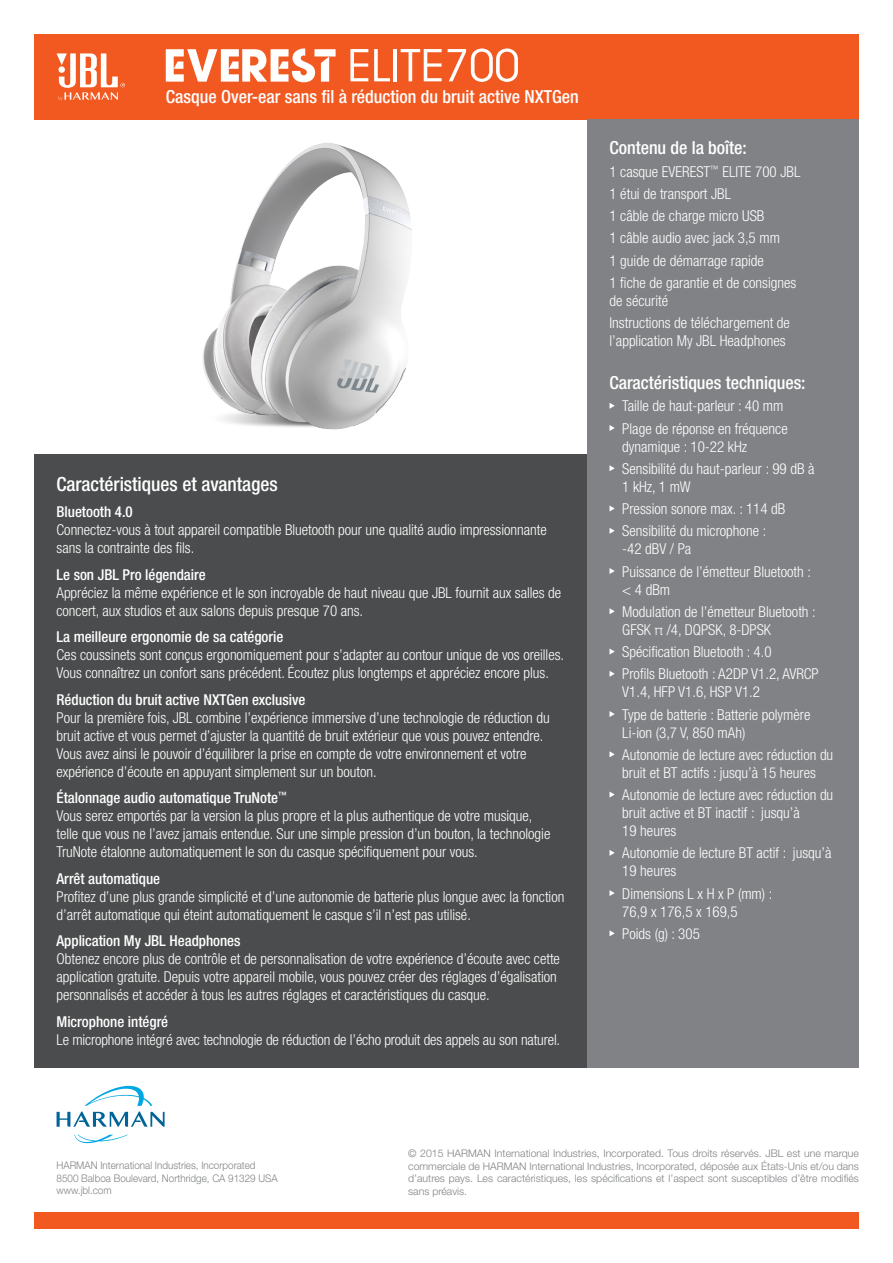
<style>
.page{position:relative;width:893px;height:1263px;background:#fff}
.page>*{position:absolute;margin:0;border:0;box-sizing:border-box;transform-origin:0 0}
.t1{font:500 condensed 19.5px "Helvetica Neue LT Pro";color:#fff}
.t2{font:500 condensed 18px "Helvetica Neue LT Pro";color:#fff}
.t3{font:300 condensed 15px/18px "Helvetica Neue LT Pro";color:#fff}
.t4{font:500 condensed 15px "Helvetica Neue LT Pro";color:#fff}
.t5{font:300 10.5px/12.6px "Helvetica Neue LT Std";color:#808285;text-align:justify}
.t6{font:300 10.5px "Helvetica Neue LT Pro";color:#808285;scale:.94 1}
</style>
<div class="page">
<img style="left:202px;top:143px;width:210px;height:287px">
<div style="left:34px;top:1213px;width:825px;height:16px;background:#f15921"></div>
<div style="left:34px;top:34px;width:825px;height:85px;background:#f15921"></div>
<svg style="left:57px;top:53px;width:68px;height:48px"></svg>
<div style="left:34px;top:454px;width:553px;height:613px;background:#4b4c4d"></div>
<div style="left:587px;top:119px;width:272px;height:948px;background:#808285"></div>
<svg style="left:609px;top:403px;width:6px;height:6px"></svg>
<svg style="left:609px;top:425px;width:6px;height:6px"></svg>
<svg style="left:609px;top:465px;width:6px;height:6px"></svg>
<svg style="left:609px;top:505px;width:6px;height:6px"></svg>
<svg style="left:609px;top:528px;width:6px;height:6px"></svg>
<svg style="left:609px;top:568px;width:6px;height:6px"></svg>
<svg style="left:609px;top:608px;width:6px;height:6px"></svg>
<svg style="left:609px;top:648px;width:6px;height:6px"></svg>
<svg style="left:609px;top:671px;width:6px;height:6px"></svg>
<svg style="left:609px;top:711px;width:6px;height:6px"></svg>
<svg style="left:609px;top:751px;width:6px;height:6px"></svg>
<svg style="left:609px;top:791px;width:6px;height:6px"></svg>
<svg style="left:609px;top:850px;width:6px;height:6px"></svg>
<svg style="left:609px;top:890px;width:6px;height:6px"></svg>
<svg style="left:609px;top:930px;width:6px;height:6px"></svg>
<svg style="left:166px;top:49px;width:170px;height:33px"></svg>
<svg style="left:350px;top:49px;width:18px;height:32px"></svg>
<svg style="left:374px;top:49px;width:16px;height:32px"></svg>
<hr style="left:393px;top:49px;width:4px;height:32px;background:#fff">
<svg style="left:401px;top:49px;width:41px;height:32px"></svg>
<svg style="left:448px;top:48px;width:70px;height:34px"></svg>
<svg style="left:74px;top:1135px;width:54px;height:8px"></svg>
<svg style="left:57px;top:1085px;width:108px;height:42px"></svg>
<p class="t2" style="left:166px;top:86px;width:415px">Casque Over-ear sans fil à réduction du bruit active NXTGen</p>
<p class="t1" style="left:57px;top:472px;width:223px">Caractéristiques et avantages</p>
<p class="t4" style="left:57px;top:503px;width:78px">Bluetooth 4.0</p>
<p class="t3" style="left:57px;top:521px;width:492px">Connectez-vous à tout appareil compatible Bluetooth pour une qualité audio impressionnante sans la contrainte des fils.</p>
<p class="t4" style="left:57px;top:565px;width:151px">Le son JBL Pro légendaire</p>
<p class="t3" style="left:57px;top:583px;width:506px">Appréciez la même expérience et le son incroyable de haut niveau que JBL fournit aux salles de concert, aux studios et aux salons depuis presque 70 ans.</p>
<p class="t4" style="left:57px;top:628px;width:228px">La meilleure ergonomie de sa catégorie</p>
<p class="t3" style="left:57px;top:646px;width:509px">Ces coussinets sont conçus ergonomiquement pour s’adapter au contour unique de vos oreilles.<br>Vous connaîtrez un confort sans précédent. Écoutez plus longtemps et appréciez encore plus.</p>
<p class="t4" style="left:57px;top:690px;width:250px">Réduction du bruit active NXTGen exclusive</p>
<p class="t3" style="left:57px;top:708px;width:495px">Pour la première fois, JBL combine l’expérience immersive d’une technologie de réduction du bruit active et vous permet d’ajuster la quantité de bruit extérieur que vous pouvez entendre.<br>Vous avez ainsi le pouvoir d’équilibrer la prise en compte de votre environnement et votre expérience d’écoute en appuyant simplement sur un bouton.</p>
<p class="t4" style="left:57px;top:789px;width:232px">Étalonnage audio automatique TruNote<sup>™</sup></p>
<p class="t3" style="left:57px;top:807px;width:495px">Vous serez emportés par la version la plus propre et la plus authentique de votre musique, telle que vous ne l’avez jamais entendue. Sur une simple pression d’un bouton, la technologie<br>TruNote étalonne automatiquement le son du casque spécifiquement pour vous.</p>
<p class="t4" style="left:57px;top:869px;width:105px">Arrêt automatique</p>
<p class="t3" style="left:57px;top:887px;width:509px">Profitez d’une plus grande simplicité et d’une autonomie de batterie plus longue avec la fonction d’arrêt automatique qui éteint automatiquement le casque s’il n’est pas utilisé.</p>
<p class="t4" style="left:57px;top:932px;width:186px">Application My JBL Headphones</p>
<p class="t3" style="left:57px;top:950px;width:505px">Obtenez encore plus de contrôle et de personnalisation de votre expérience d’écoute avec cette application gratuite. Depuis votre appareil mobile, vous pouvez créer des réglages d’égalisation personnalisés et accéder à tous les autres réglages et caractéristiques du casque.</p>
<p class="t4" style="left:57px;top:1012px;width:113px">Microphone intégré</p>
<p class="t3" style="left:57px;top:1030px;width:505px">Le microphone intégré avec technologie de réduction de l’écho produit des appels au son naturel.</p>
<p class="t2" style="left:609px;top:137px;width:139px">Contenu de la boîte:</p>
<p class="t3" style="left:609px;top:162px;width:192px">1 casque EVEREST<sup>™</sup> ELITE 700 JBL</p>
<p class="t3" style="left:609px;top:185px;width:123px">1 étui de transport JBL</p>
<p class="t3" style="left:609px;top:207px;width:156px">1 câble de charge micro USB</p>
<p class="t3" style="left:609px;top:229px;width:172px">1 câble audio avec jack 3,5 mm</p>
<p class="t3" style="left:609px;top:251px;width:156px">1 guide de démarrage rapide</p>
<p class="t3" style="left:609px;top:274px;width:188px">1 fiche de garantie et de consignes de sécurité</p>
<p class="t3" style="left:609px;top:314px;width:182px">Instructions de téléchargement de l’application My JBL Headphones</p>
<p class="t2" style="left:609px;top:372px;width:198px">Caractéristiques techniques:</p>
<p class="t3" style="left:622px;top:397px;width:163px">Taille de haut-parleur : 40 mm</p>
<p class="t3" style="left:622px;top:419px;width:167px">Plage de réponse en fréquence dynamique : 10-22 kHz</p>
<p class="t3" style="left:622px;top:459px;width:194px">Sensibilité du haut-parleur : 99 dB à<br>1 kHz, 1 mW</p>
<p class="t3" style="left:622px;top:500px;width:165px">Pression sonore max. : 114 dB</p>
<p class="t3" style="left:622px;top:522px;width:145px">Sensibilité du microphone : -42 dBV / Pa</p>
<p class="t3" style="left:622px;top:562px;width:190px">Puissance de l’émetteur Bluetooth : &lt; 4 dBm</p>
<p class="t3" style="left:622px;top:602px;width:195px">Modulation de l’émetteur Bluetooth :<br>GFSK π /4, DQPSK, 8-DPSK</p>
<p class="t3" style="left:622px;top:643px;width:151px">Spécification Bluetooth : 4.0</p>
<p class="t3" style="left:622px;top:665px;width:198px">Profils Bluetooth : A2DP V1.2, AVRCP<br>V1.4, HFP V1.6, HSP V1.2</p>
<p class="t3" style="left:622px;top:705px;width:190px">Type de batterie : Batterie polymère<br>Li-ion (3,7 V, 850 mAh)</p>
<p class="t3" style="left:622px;top:745px;width:213px">Autonomie de lecture avec réduction du bruit et BT actifs : jusqu’à 15 heures</p>
<p class="t3" style="left:622px;top:786px;width:213px">Autonomie de lecture avec réduction du bruit active et BT inactif : jusqu’à<br>19 heures</p>
<p class="t3" style="left:622px;top:844px;width:211px">Autonomie de lecture BT actif : jusqu’à<br>19 heures</p>
<p class="t3" style="left:622px;top:884px;width:152px">Dimensions L x H x P (mm) :<br>76,9 x 176,5 x 169,5</p>
<p class="t3" style="left:622px;top:924px;width:79px">Poids (g) : 305</p>
<p class="t6" style="left:57px;top:1159px;width:213px">HARMAN International Industries, Incorporated</p>
<p class="t6" style="left:57px;top:1171px;width:237px">8500 Balboa Boulevard, Northridge, CA 91329 USA</p>
<p class="t6" style="left:57px;top:1184px;width:60px">www.jbl.com</p>
<p class="t5" style="left:408px;top:1147px;width:452px">© 2015 HARMAN International Industries, Incorporated. Tous droits réservés. JBL est une marque commerciale de HARMAN International Industries, Incorporated, déposée aux États-Unis et/ou dans d’autres pays. Les caractéristiques, les spécifications et l’aspect sont susceptibles d’être modifiés sans préavis.</p>
</div>
